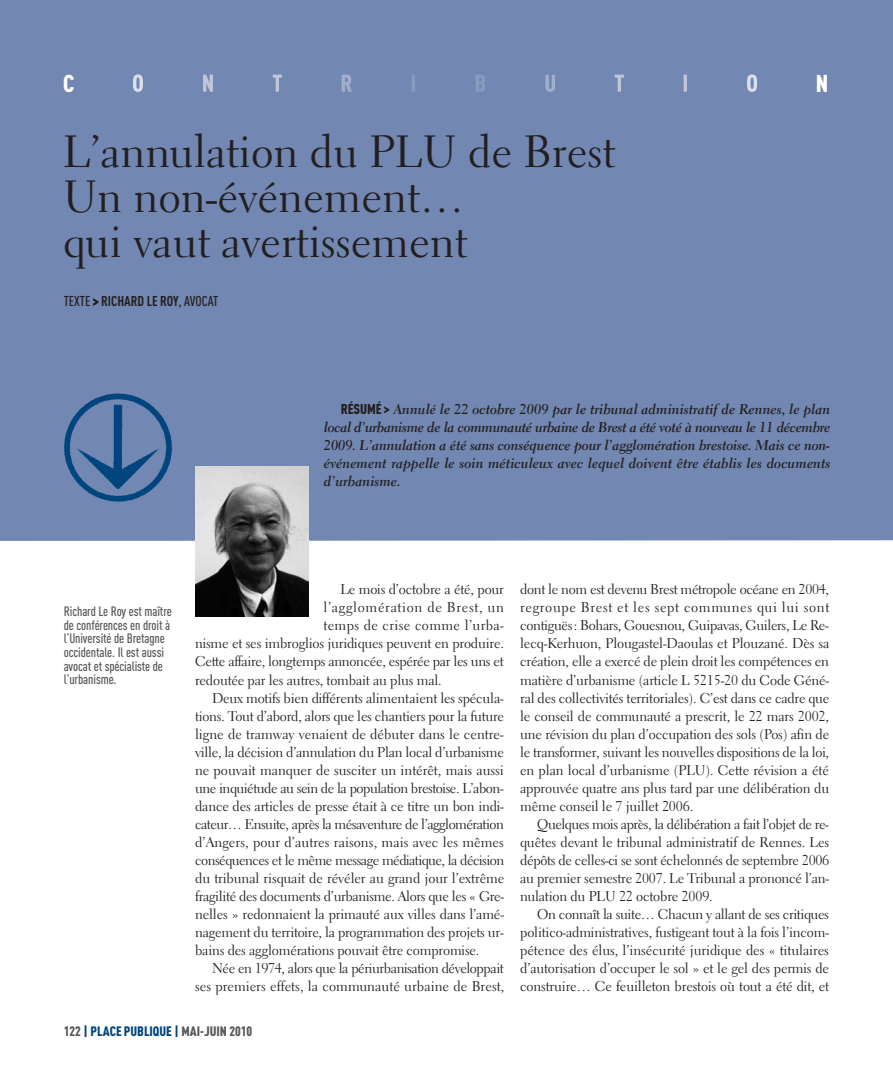
<style>
.page{position:relative;width:893px;height:1085px;background:#fff}
.page>*{position:absolute;margin:0;border:0;box-sizing:border-box;transform-origin:0 0}
.t1{font:45px/45px "Electra LT";color:#231f20}
.t2{font:900 24px "DIN Cond";color:#fff}
.t3{font:14.1px/18px "Electra LT";letter-spacing:-.01em;color:#231f20;text-align:justify}
.t4{font:14.1px/18px "Electra LT Bold Cursive";color:#231f20;text-align:justify}
.t5{font:14.1px "Electra LT";letter-spacing:-.035em;color:#231f20}
.t6{font:14.1px "Electra LT";letter-spacing:-.03em;color:#231f20}
.t7{font:14.1px "Electra LT";letter-spacing:.05em;color:#231f20}
.t8{font:500 14.1px "DIN Cond";color:#231f20}
.t9{font:14.1px "Electra LT";letter-spacing:.025em;color:#231f20}
.t10{font:500 13.5px/13.5px "DIN Cond";letter-spacing:-.01em;color:#57585a}
.t11{font:900 13.5px "DIN Cond";color:#57585a}
.s1{font-weight:700}
.s2{font-family:"DIN Cond";font-weight:900}
.s3{color:#01457f}
</style>
<div class="page">
<div style="left:0;top:0;width:893px;height:541px;background:#7287b1"></div>
<img style="left:47px;top:368px;width:145px;height:155px">
<img style="left:195px;top:467px;width:113px;height:149px">
<svg style="left:133px;top:74px;width:10px;height:18px"></svg>
<svg style="left:203px;top:75px;width:79px;height:17px"></svg>
<svg style="left:342px;top:75px;width:10px;height:17px"></svg>
<svg style="left:412px;top:75px;width:73px;height:17px"></svg>
<svg style="left:545px;top:75px;width:10px;height:17px"></svg>
<svg style="left:615px;top:75px;width:72px;height:17px"></svg>
<svg style="left:747px;top:74px;width:10px;height:18px"></svg>
<h2 class="t2" style="left:63px;top:69px;width:13px">C</h2>
<h2 class="t2" style="left:816px;top:69px;width:14px">N</h2>
<h1 class="t1" style="left:63px;top:134px;width:553px">L’annulation du PLU de Brest<br>Un non-événement…<br>qui vaut avertissement</h1>
<p class="t8" style="left:64px;top:293px;width:156px">TEXTE &gt; <span class="s1">RICHARD LE ROY</span>, AVOCAT</p>
<p class="t4" style="left:324px;top:402px;width:508px;text-indent:17px"><span class="s2">RÉSUMÉ &gt;</span> Annulé le 22 octobre 2009 par le tribunal administratif de Rennes, le plan local d’urbanisme de la communauté urbaine de Brest a été voté à nouveau le 11 décembre 2009. L’annulation a été sans conséquence pour l’agglomération brestoise. Mais ce non&shy;événement rappelle le soin méticuleux avec lequel doivent être établis les documents d’urbanisme.</p>
<p class="t10" style="left:64px;top:604px;width:110px">Richard Le Roy est maître de conférences en droit à l’Université de Bretagne occidentale. Il est aussi avocat et spécialiste de l’urbanisme.</p>
<p class="t3" style="left:340px;top:582px;width:165px">Le mois d’octobre a été, pour</p>
<p class="t7" style="left:323px;top:601px;width:182px">l’agglomération de Brest, un</p>
<p class="t9" style="left:323px;top:619px;width:182px">temps de crise comme l’urba-</p>
<p class="t3" style="left:195px;top:636px;width:311px">nisme et ses imbroglios juridiques peuvent en produire.</p>
<p class="t3" style="left:195px;top:654px;width:310px">Cette affaire, longtemps annoncée, espérée par les uns et</p>
<p class="t3" style="left:195px;top:672px;width:248px">redoutée par les autres, tombait au plus mal.</p>
<p class="t3" style="left:212px;top:690px;width:293px">Deux motifs bien différents alimentaient les spécula-</p>
<p class="t3" style="left:195px;top:708px;width:311px">tions. Tout d’abord, alors que les chantiers pour la future</p>
<p class="t3" style="left:195px;top:726px;width:310px">ligne de tramway venaient de débuter dans le centre-</p>
<p class="t3" style="left:195px;top:744px;width:310px">ville, la décision d’annulation du Plan local d’urbanisme</p>
<p class="t3" style="left:195px;top:762px;width:310px">ne pouvait manquer de susciter un intérêt, mais aussi</p>
<p class="t6" style="left:195px;top:782px;width:310px">une inquiétude au sein de la population brestoise. L’abon-</p>
<p class="t3" style="left:195px;top:798px;width:310px">dance des articles de presse était à ce titre un bon indi-</p>
<p class="t5" style="left:195px;top:818px;width:310px">cateur… Ensuite, après la mésaventure de l’agglomération</p>
<p class="t3" style="left:195px;top:834px;width:310px">d’Angers, pour d’autres raisons, mais avec les mêmes</p>
<p class="t5" style="left:195px;top:854px;width:311px">conséquences et le même message médiatique, la décision</p>
<p class="t3" style="left:195px;top:870px;width:311px">du tribunal risquait de révéler au grand jour l’extrême</p>
<p class="t3" style="left:195px;top:888px;width:311px">fragilité des documents d’urbanisme. Alors que les « Gre-</p>
<p class="t3" style="left:195px;top:906px;width:310px">nelles » redonnaient la primauté aux villes dans l’amé-</p>
<p class="t3" style="left:195px;top:924px;width:310px">nagement du territoire, la programmation des projets ur-</p>
<p class="t3" style="left:195px;top:942px;width:286px">bains des agglomérations pouvait être compromise.</p>
<p class="t6" style="left:212px;top:962px;width:293px">Née en 1974, alors que la périurbanisation développait</p>
<p class="t3" style="left:195px;top:978px;width:311px">ses premiers effets, la communauté urbaine de Brest,</p>
<p class="t11" style="left:64px;top:1023px;width:190px">122 <span class="s3">| PLACE PUBLIQUE |</span> MAI-JUIN 2010</p>
<p class="t3" style="left:520px;top:582px;width:311px">dont le nom est devenu Brest métropole océane en 2004, regroupe Brest et les sept communes qui lui sont contiguës: Bohars, Gouesnou, Guipavas, Guilers, Le Re&shy;lecq-Kerhuon, Plougastel-Daoulas et Plouzané. Dès sa création, elle a exercé de plein droit les compétences en matière d’urbanisme (article L 5215-20 du Code Géné&shy;ral des collectivités territoriales). C’est dans ce cadre que le conseil de communauté a prescrit, le 22 mars 2002, une révision du plan d’occupation des sols (Pos) afin de le transformer, suivant les nouvelles dispositions de la loi, en plan local d’urbanisme (PLU). Cette révision a été approuvée quatre ans plus tard par une délibération du même conseil le 7 juillet 2006.</p>
<p class="t3" style="left:520px;top:816px;width:311px;text-indent:17px">Quelques mois après, la délibération a fait l’objet de re&shy;quêtes devant le tribunal administratif de Rennes. Les dépôts de celles-ci se sont échelonnés de septembre 2006 au premier semestre 2007. Le Tribunal a prononcé l’an&shy;nulation du PLU 22 octobre 2009.</p>
<p class="t3" style="left:520px;top:906px;width:311px;text-indent:17px">On connaît la suite… Chacun y allant de ses critiques politico-administratives, fustigeant tout à la fois l’incom&shy;pétence des élus, l’insécurité juridique des « titulaires d’autorisation d’occuper le sol » et le gel des permis de construire… Ce feuilleton brestois où tout a été dit, et</p>
</div>
